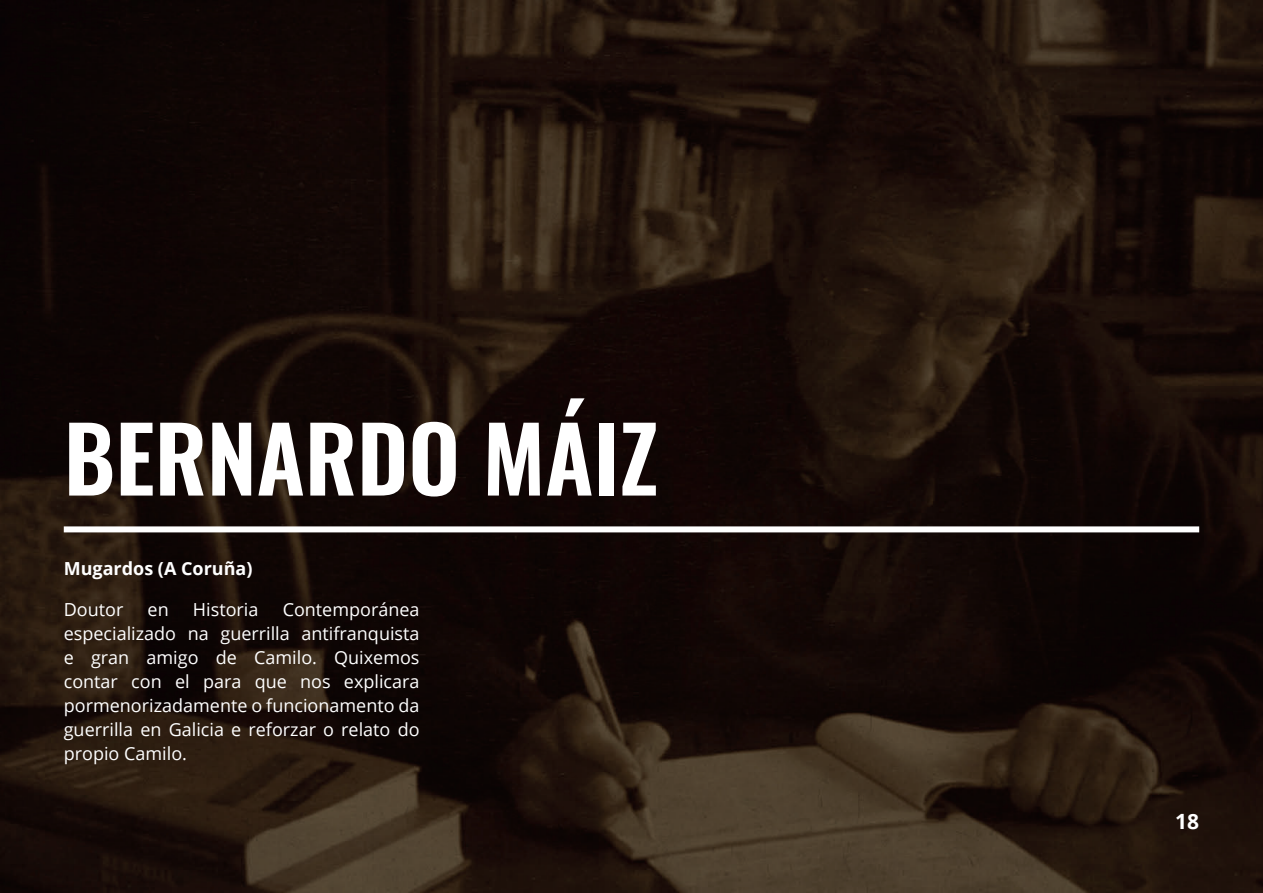
<style>
.page{position:relative;width:1263px;height:893px;background:#fff}
.page>*{position:absolute;margin:0;border:0;box-sizing:border-box;transform-origin:0 0}
.t1{font:600 90px "Oswald";color:#fff}
.t2{font:700 21px "Open Sans";color:#fff}
.t3{font:18px/24px "Open Sans";color:#fff;text-align:justify}
.t4{font:700 18px "Open Sans";color:#fff}
</style>
<div class="page">
<img style="left:0;top:0;width:1263px;height:893px">
<div style="left:64px;top:526px;width:1135px;height:6px;background:#fff"></div>
<p class="t1" style="left:64px;top:396px;width:596px">BERNARDO MÁIZ</p>
<p class="t4" style="left:64px;top:556px;width:190px">Mugardos (A Coruña)</p>
<p class="t3" style="left:64px;top:597px;width:61px">Doutor</p>
<p class="t3" style="left:148px;top:597px;width:23px">en</p>
<p class="t3" style="left:193px;top:597px;width:67px">Historia</p>
<p class="t3" style="left:64px;top:597px;width:357px;text-indent:219px">Contemporánea especializado na guerrilla antifranquista e gran amigo de Camilo. Quixemos contar con el para que nos explicara pormenorizadamente o funcionamento da guerrilla en Galicia e reforzar o relato do propio Camilo.</p>
<p class="t2" style="left:1175px;top:807px;width:25px">18</p>
</div>
